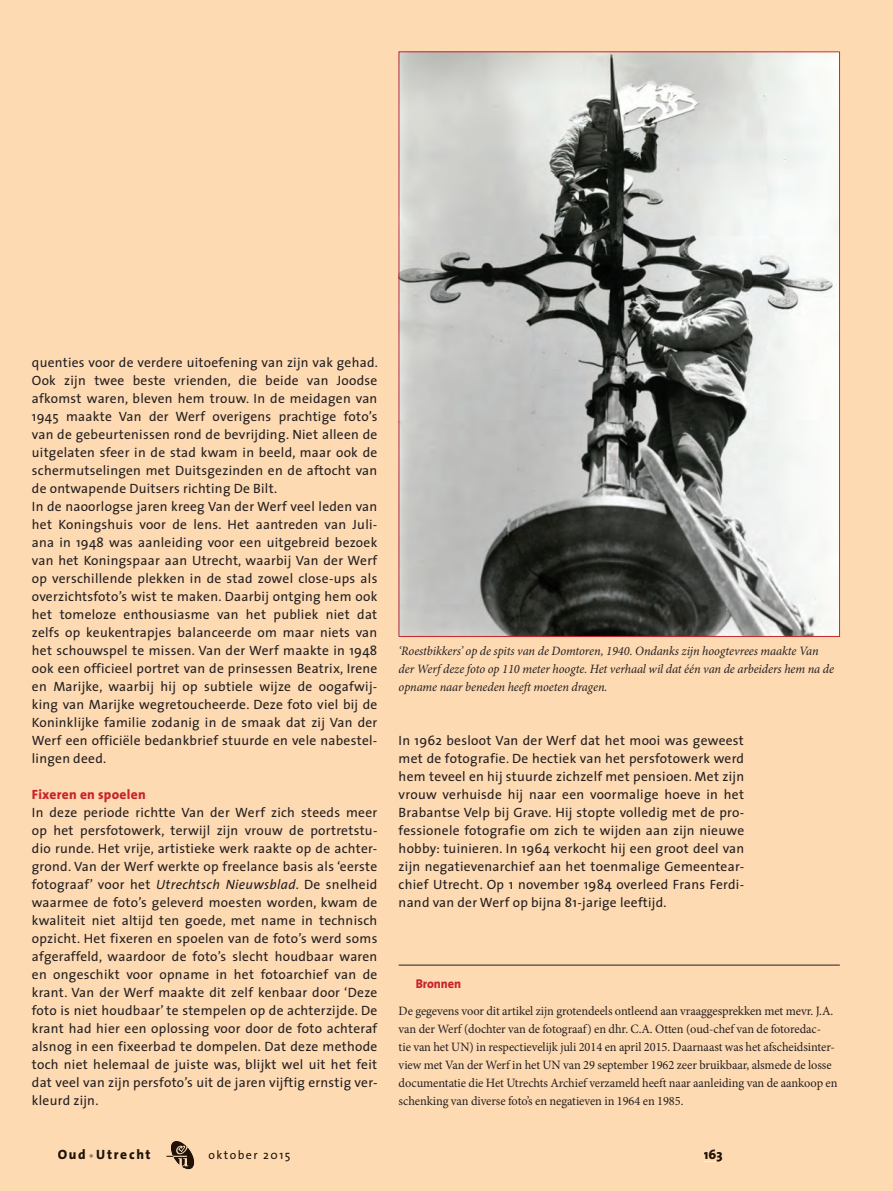
<style>
.page{position:relative;width:893px;height:1191px;background:#fedab3}
.page>*{position:absolute;margin:0;border:0;box-sizing:border-box;transform-origin:0 0}
.t1{font:13.5px/18px "The Sans";letter-spacing:.02em;color:#231f20;text-align:justify}
.t2{font:800 13.5px "The Sans";letter-spacing:.02em;color:#c8242b}
.t3{font:800 13.5px "The Sans";letter-spacing:.125em;color:#231f20}
.t4{font:12.75px/18px "Minion Pro";letter-spacing:-.005em;color:#231f20}
.t5{font:italic 12.75px/18px "Minion Pro";letter-spacing:-.005em;color:#231f20}
.t6{font:800 12.75px "The Sans";letter-spacing:-.005em;color:#c8242b}
.t7{font:12px "The Sans";letter-spacing:.125em;color:#231f20}
.s1{font-style:italic}
.s2{font-size:10.5px;color:#939598}
</style>
<div class="page">
<div style="left:704px;top:1149px;width:18px;height:12px;background:#fedab3"></div>
<div style="left:209px;top:1150px;width:81px;height:11px;background:#fedab3"></div>
<svg style="left:167px;top:1141px;width:27px;height:28px"></svg>
<div style="left:58px;top:1149px;width:31px;height:10px;background:#fedab3"></div>
<div style="left:95px;top:1149px;width:55px;height:10px;background:#fedab3"></div>
<hr style="left:399px;top:964px;width:441px;height:1px;background:#231f20">
<img style="left:401px;top:54px;width:437px;height:581px">
<p class="t1" style="left:32px;top:353px;width:348px;text-align:left">quenties voor de verdere uitoefening van zijn vak gehad.<br>Ook zijn twee beste vrienden, die beide van Joodse afkomst waren, bleven hem trouw. In de meidagen van 1945 maakte Van der Werf overigens prachtige foto’s van de gebeurtenissen rond de bevrijding. Niet alleen de uitgelaten sfeer in de stad kwam in beeld, maar ook de schermutselingen met Duitsgezinden en de aftocht van de ontwapende Duitsers richting De Bilt.<br>In de naoorlogse jaren kreeg Van der Werf veel leden van het Koningshuis voor de lens. Het aantreden van Juli&shy;ana in 1948 was aanleiding voor een uitgebreid bezoek van het Koningspaar aan Utrecht, waarbij Van der Werf op verschillende plekken in de stad zowel close-ups als overzichtsfoto’s wist te maken. Daarbij ontging hem ook het tomeloze enthousiasme van het publiek niet dat zelfs op keukentrapjes balanceerde om maar niets van het schouwspel te missen. Van der Werf maakte in 1948 ook een officieel portret van de prinsessen Beatrix, Irene en Marijke, waarbij hij op subtiele wijze de oogafwij&shy;king van Marijke wegretoucheerde. Deze foto viel bij de Koninklijke familie zodanig in de smaak dat zij Van der Werf een officiële bedankbrief stuurde en vele nabestel&shy;lingen deed.</p>
<p class="t2" style="left:32px;top:782px;width:115px">Fixeren en spoelen</p>
<p class="t1" style="left:32px;top:802px;width:347px">In deze periode richtte Van der Werf zich steeds meer op het persfotowerk, terwijl zijn vrouw de portretstu&shy;dio runde. Het vrije, artistieke werk raakte op de achter&shy;grond. Van der Werf werkte op freelance basis als ‘eerste fotograaf’ voor het <span class="s1">Utrechtsch Nieuwsblad</span>. De snelheid waarmee de foto’s geleverd moesten worden, kwam de kwaliteit niet altijd ten goede, met name in technisch opzicht. Het fixeren en spoelen van de foto’s werd soms afgeraffeld, waardoor de foto’s slecht houdbaar waren en ongeschikt voor opname in het fotoarchief van de krant. Van der Werf maakte dit zelf kenbaar door ‘Deze foto is niet houdbaar’ te stempelen op de achterzijde. De krant had hier een oplossing voor door de foto achteraf alsnog in een fixeerbad te dompelen. Dat deze methode toch niet helemaal de juiste was, blijkt wel uit het feit dat veel van zijn persfoto’s uit de jaren vijftig ernstig ver&shy;kleurd zijn.</p>
<p class="t5" style="left:399px;top:641px;width:437px">‘Roestbikkers’ op de spits van de Domtoren, 1940. Ondanks zijn hoogtevrees maakte Van der Werf deze foto op 110 meter hoogte. Het verhaal wil dat één van de arbeiders hem na de opname naar beneden heeft moeten dragen.</p>
<p class="t1" style="left:399px;top:730px;width:347px">In 1962 besloot Van der Werf dat het mooi was geweest met de fotografie. De hectiek van het persfotowerk werd hem teveel en hij stuurde zichzelf met pensioen. Met zijn vrouw verhuisde hij naar een voormalige hoeve in het Brabantse Velp bij Grave. Hij stopte volledig met de pro&shy;fessionele fotografie om zich te wijden aan zijn nieuwe hobby: tuinieren. In 1964 verkocht hij een groot deel van zijn negatievenarchief aan het toenmalige Gemeentear&shy;chief Utrecht. Op 1 november 1984 overleed Frans Ferdi&shy;nand van der Werf op bijna 81-jarige leeftijd.</p>
<p class="t6" style="left:416px;top:972px;width:47px">Bronnen</p>
<p class="t4" style="left:399px;top:1002px;width:440px">De gegevens voor dit artikel zijn grotendeels ontleend aan vraaggesprekken met mevr. J.A. van der Werf (dochter van de fotograaf) en dhr. C.A. Otten (oud-chef van de fotoredac-<br>tie van het UN) in respectievelijk juli 2014 en april 2015. Daarnaast was het afscheidsinter&shy;view met Van der Werf in het UN van 29 september 1962 zeer bruikbaar, alsmede de losse documentatie die Het Utrechts Archief verzameld heeft naar aanleiding van de aankoop en schenking van diverse foto’s en negatieven in 1964 en 1985.</p>
<p class="t3" style="left:58px;top:1143px;width:95px">Oud <span class="s2">•</span> Utrecht</p>
<p class="t7" style="left:208px;top:1144px;width:84px">oktober 2015</p>
<p class="t3" style="left:704px;top:1143px;width:20px">163</p>
</div>
